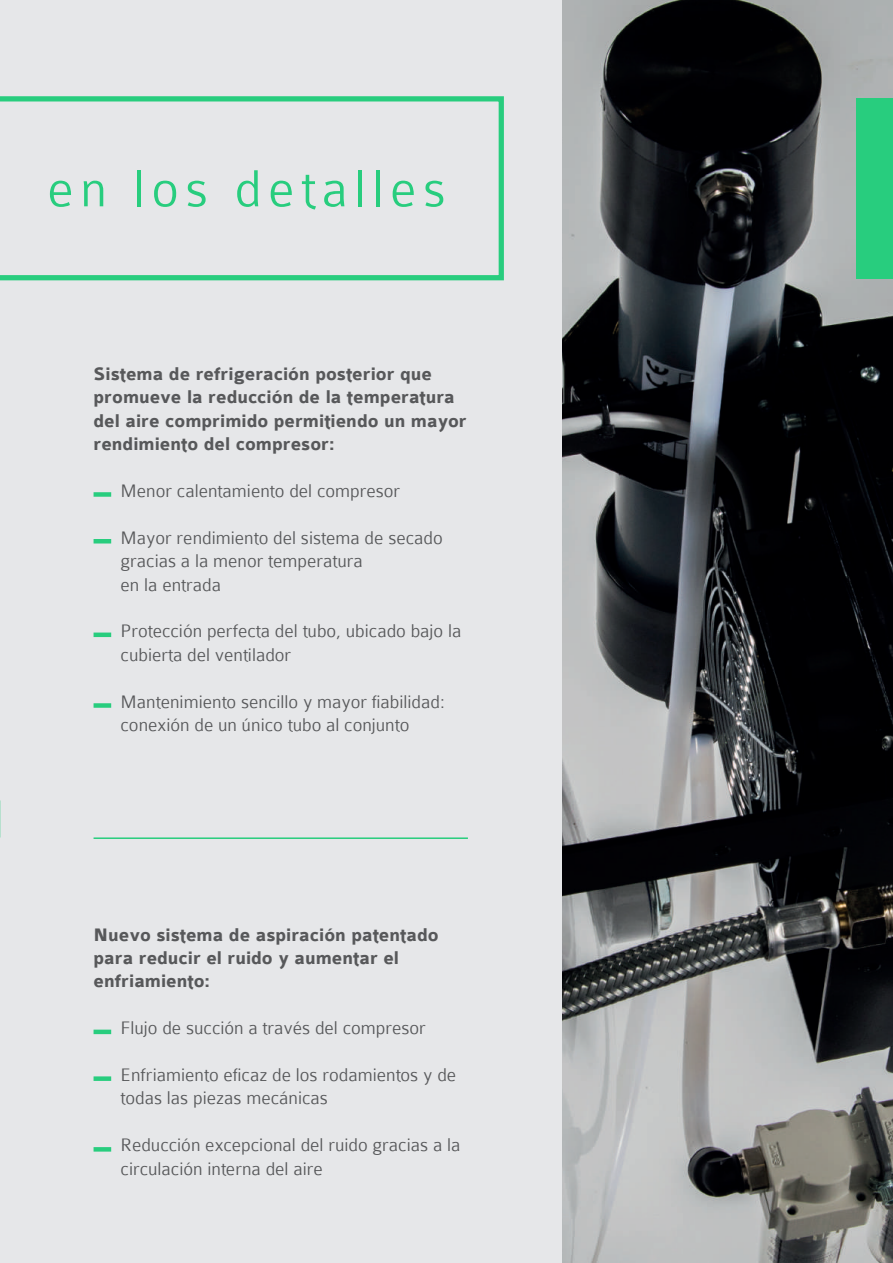
<style>
.page{position:relative;width:893px;height:1263px;background:#e6e7e9}
.page>*{position:absolute;margin:0;border:0;box-sizing:border-box;transform-origin:0 0}
.t1{font:300 54.9px "Colaborate";letter-spacing:.12em;color:#28cd7e}
.t2{font:300 19.5px/23.4px "Colaborate";color:#57585a}
.t3{font:700 19.5px/23.4px "Colaborate";color:#57585a}
</style>
<div class="page">
<img style="left:563px;top:0;width:330px;height:1263px">
<div style="left:856px;top:98px;width:37px;height:180px;background:#28cd7e"></div>
<svg style="left:0;top:96px;width:504px;height:184px"></svg>
<hr style="left:94px;top:837px;width:374px;height:2px;background:#28cd7e">
<div style="left:94px;top:492px;width:17px;height:5px;background:#28cd7e"></div>
<hr style="left:94px;top:539px;width:17px;height:4px;background:#28cd7e">
<div style="left:94px;top:632px;width:17px;height:5px;background:#28cd7e"></div>
<div style="left:94px;top:703px;width:17px;height:5px;background:#28cd7e"></div>
<hr style="left:94px;top:1030px;width:17px;height:4px;background:#28cd7e">
<div style="left:94px;top:1076px;width:17px;height:5px;background:#28cd7e"></div>
<svg style="left:94px;top:1147px;width:17px;height:4px"></svg>
<h1 class="t1" style="left:47px;top:160px;width:400px">en los detalles</h1>
<p class="t3" style="left:94px;top:363px;width:375px">Sistema de refrigeración posterior que promueve la reducción de la temperatura del aire comprimido permitiendo un mayor rendimiento del compresor:</p>
<p class="t2" style="left:121px;top:479px;width:281px">Menor calentamiento del compresor</p>
<p class="t2" style="left:121px;top:526px;width:324px">Mayor rendimiento del sistema de secado gracias a la menor temperatura<br>en la entrada</p>
<p class="t2" style="left:121px;top:619px;width:342px">Protección perfecta del tubo, ubicado bajo la cubierta del ventilador</p>
<p class="t2" style="left:121px;top:690px;width:326px">Mantenimiento sencillo y mayor fiabilidad: conexión de un único tubo al conjunto</p>
<p class="t3" style="left:94px;top:923px;width:347px">Nuevo sistema de aspiración patentado para reducir el ruido y aumentar el enfriamiento:</p>
<p class="t2" style="left:121px;top:1016px;width:307px">Flujo de succión a través del compresor</p>
<p class="t2" style="left:121px;top:1063px;width:337px">Enfriamiento eficaz de los rodamientos y de todas las piezas mecánicas</p>
<p class="t2" style="left:121px;top:1133px;width:341px">Reducción excepcional del ruido gracias a la circulación interna del aire</p>
</div>
